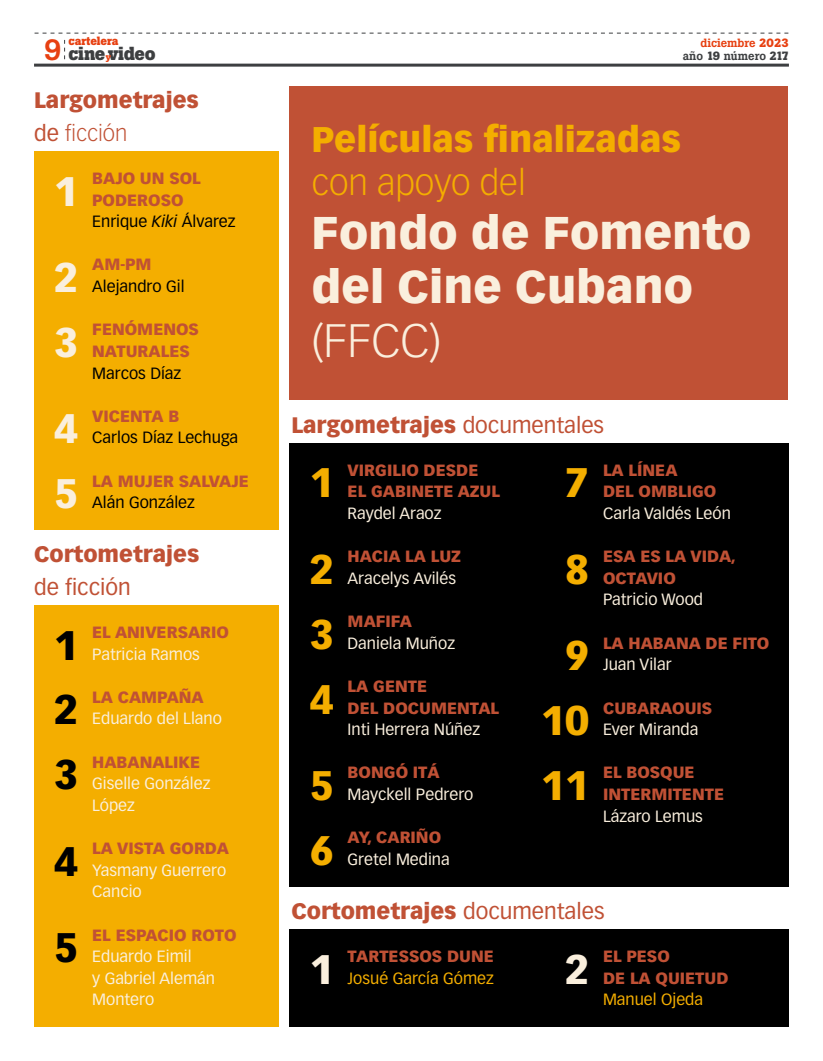
<style>
.page{position:relative;width:823px;height:1061px;background:#fff}
.page>*{position:absolute;margin:0;border:0;box-sizing:border-box;transform-origin:0 0}
.t1{font:300 46px "Vectora LH";color:#faefdd}
.t2{font:900 45px/54px "Vectora LH";color:#faefdd}
.t3{font:900 40.5px/64.8px "Vectora LH";color:#f4ae00;text-align:justify}
.t4{font:900 40.5px/86.4px "Vectora LH";color:#faefdd}
.t5{font:900 40.5px/64.8px "Vectora LH";color:#000;text-align:justify}
.t6{font:900 35px "Vectora LH";color:#f4ae00}
.t7{font:300 35px "Vectora LH";color:#f4ae00}
.t8{font:500 29px "Boton";color:#e74011}
.t9{font:900 22px/32.4px "Vectora LH";color:#c05135}
.t10{font:22px "Vectora LH";color:#c05135}
.t11{font:700 18.7px "Boton";letter-spacing:-.01em;color:#3d3f41}
.t12{font:900 16px/21.6px "Vectora LH";color:#c05135}
.t13{font:16px/21.6px "Vectora LH";color:#faefdd}
.t14{font:16px "Vectora LH";color:#000}
.t15{font:16px "Vectora LH";color:#f4ae00}
.t16{font:500 11.9px "Boton";color:#3d3f41}
.t17{font:500 11.9px "Boton";color:#e74011}
.t18{font:700 11.9px "Boton";letter-spacing:-.005em;color:#e74011}
.s1{font-weight:700}
.s2{font-size:9.2px;color:#e74011}
.s3{font-weight:400}
.s4{font-weight:300}
.s5{font-weight:400;color:#000}
.s6{font-weight:400;font-style:italic;color:#000}
</style>
<div class="page">
<hr style="left:34px;top:64px;width:754px;height:3px;background:#3d3f41">
<svg style="left:35px;top:33px;width:753px;height:1px"></svg>
<svg style="left:64px;top:40px;width:1px;height:19px"></svg>
<div style="left:289px;top:87px;width:499px;height:313px;background:#c05135"></div>
<div style="left:34px;top:151px;width:244px;height:378px;background:#f4ae00"></div>
<div style="left:34px;top:605px;width:244px;height:421px;background:#f4ae00"></div>
<div style="left:289px;top:929px;width:499px;height:97px;background:#000"></div>
<div style="left:289px;top:443px;width:499px;height:443px;background:#000"></div>
<p class="t18" style="left:69px;top:34px;width:51px">cartelera</p>
<p class="t17" style="left:700px;top:36px;width:90px">diciembre <span class="s1">2023</span></p>
<h3 class="t8" style="left:44px;top:32px;width:19px">9</h3>
<p class="t11" style="left:68px;top:42px;width:89px">cine<span class="s2">y</span>video</p>
<p class="t16" style="left:682px;top:48px;width:108px">año <span class="s1">19</span> número <span class="s1">217</span></p>
<h3 class="t9" style="left:34px;top:84px;width:166px">Largometrajes <span class="s3">de</span> <span class="s4">ficción</span></h3>
<h3 class="t4" style="left:54px;top:147px;width:25px">1</h3>
<h3 class="t4" style="left:54px;top:234px;width:25px">2</h3>
<h3 class="t4" style="left:54px;top:299px;width:25px">3<br>4</h3>
<h3 class="t4" style="left:54px;top:450px;width:25px">5</h3>
<p class="t12" style="left:92px;top:167px;width:145px">BAJO UN SOL<br>PODEROSO<br><span class="s5">Enrique</span> <span class="s6">Kiki</span> <span class="s5">Álvarez</span></p>
<p class="t12" style="left:92px;top:254px;width:61px">AM-PM</p>
<p class="t14" style="left:92px;top:277px;width:94px">Alejandro Gil</p>
<p class="t12" style="left:92px;top:318px;width:108px">FENÓMENOS<br>NATURALES</p>
<p class="t14" style="left:92px;top:363px;width:90px">Marcos Díaz</p>
<p class="t12" style="left:92px;top:405px;width:89px">VICENTA B</p>
<p class="t14" style="left:92px;top:428px;width:147px">Carlos Díaz Lechuga</p>
<p class="t12" style="left:92px;top:470px;width:158px">LA MUJER SALVAJE</p>
<p class="t14" style="left:92px;top:493px;width:104px">Alán González</p>
<h3 class="t9" style="left:34px;top:538px;width:167px">Cortometrajes</h3>
<h3 class="t10" style="left:34px;top:573px;width:98px">de ficción</h3>
<h3 class="t5" style="left:54px;top:612px;width:25px">1<br>2<br>3</h3>
<h3 class="t5" style="left:54px;top:817px;width:25px;line-height:86.4px">4<br>5</h3>
<p class="t12" style="left:92px;top:621px;width:138px">EL ANIVERSARIO</p>
<p class="t13" style="left:92px;top:643px;width:109px">Patricia Ramos</p>
<p class="t12" style="left:92px;top:686px;width:113px">LA CAMPAÑA</p>
<p class="t13" style="left:92px;top:707px;width:131px">Eduardo del Llano</p>
<p class="t12" style="left:92px;top:750px;width:109px">HABANALIKE</p>
<p class="t13" style="left:92px;top:772px;width:120px">Giselle González<br>López</p>
<p class="t12" style="left:92px;top:837px;width:138px">LA VISTA GORDA</p>
<p class="t13" style="left:92px;top:859px;width:135px">Yasmany Guerrero<br>Cancio</p>
<p class="t12" style="left:92px;top:923px;width:146px">EL ESPACIO ROTO</p>
<p class="t13" style="left:92px;top:945px;width:124px">Eduardo Eimil<br>y Gabriel Alemán<br>Montero</p>
<h3 class="t6" style="left:311px;top:117px;width:371px">Películas finalizadas</h3>
<h3 class="t7" style="left:311px;top:162px;width:216px">con apoyo del</h3>
<h2 class="t2" style="left:311px;top:205px;width:441px">Fondo de Fomento del Cine Cubano</h2>
<h1 class="t1" style="left:311px;top:314px;width:131px">(FFCC)</h1>
<h3 class="t9" style="left:291px;top:408px;width:314px">Largometrajes <span class="s3">documentales</span></h3>
<h3 class="t3" style="left:309px;top:450px;width:25px">1</h3>
<h3 class="t3" style="left:309px;top:536px;width:25px">2<br>3<br>4</h3>
<h3 class="t3" style="left:309px;top:752px;width:25px">5<br>6</h3>
<p class="t12" style="left:347px;top:459px;width:154px">VIRGILIO DESDE<br>EL GABINETE AZUL</p>
<p class="t13" style="left:347px;top:502px;width:95px">Raydel Araoz</p>
<p class="t12" style="left:347px;top:545px;width:115px">HACIA LA LUZ</p>
<p class="t13" style="left:347px;top:567px;width:110px">Aracelys Avilés</p>
<p class="t12" style="left:347px;top:610px;width:66px">MAFIFA</p>
<p class="t13" style="left:347px;top:632px;width:109px">Daniela Muñoz</p>
<p class="t12" style="left:347px;top:675px;width:153px">LA GENTE<br>DEL DOCUMENTAL</p>
<p class="t13" style="left:347px;top:718px;width:134px">Inti Herrera Núñez</p>
<p class="t12" style="left:347px;top:761px;width:93px">BONGÓ ITÁ</p>
<p class="t13" style="left:347px;top:783px;width:127px">Mayckell Pedrero</p>
<p class="t12" style="left:347px;top:826px;width:95px">AY, CARIÑO</p>
<p class="t13" style="left:347px;top:848px;width:103px">Gretel Medina</p>
<h3 class="t3" style="left:564px;top:450px;width:25px">7</h3>
<h3 class="t3" style="left:564px;top:536px;width:25px">8</h3>
<h3 class="t3" style="left:564px;top:623px;width:25px">9</h3>
<h3 class="t3" style="left:541px;top:687px;width:49px">10</h3>
<h3 class="t3" style="left:541px;top:752px;width:49px">11</h3>
<p class="t12" style="left:602px;top:459px;width:115px">LA LÍNEA<br>DEL OMBLIGO</p>
<p class="t13" style="left:602px;top:502px;width:129px">Carla Valdés León</p>
<p class="t12" style="left:602px;top:545px;width:134px">ESA ES LA VIDA,<br>OCTAVIO</p>
<p class="t13" style="left:602px;top:589px;width:101px">Patricio Wood</p>
<p class="t12" style="left:602px;top:632px;width:168px">LA HABANA DE FITO</p>
<p class="t13" style="left:602px;top:653px;width:70px">Juan Vilar</p>
<p class="t12" style="left:602px;top:696px;width:111px">CUBARAOUIS</p>
<p class="t13" style="left:602px;top:718px;width:97px">Ever Miranda</p>
<p class="t12" style="left:602px;top:761px;width:122px">EL BOSQUE<br>INTERMITENTE</p>
<p class="t13" style="left:602px;top:805px;width:101px">Lázaro Lemus</p>
<h3 class="t9" style="left:291px;top:894px;width:314px">Cortometrajes <span class="s3">documentales</span></h3>
<h3 class="t4" style="left:309px;top:925px;width:25px">1</h3>
<p class="t12" style="left:347px;top:945px;width:148px">TARTESSOS DUNE</p>
<p class="t15" style="left:347px;top:968px;width:148px">Josué García Gómez</p>
<h3 class="t4" style="left:564px;top:925px;width:25px">2</h3>
<p class="t12" style="left:602px;top:945px;width:127px">EL PESO<br>DE LA QUIETUD</p>
<p class="t15" style="left:602px;top:990px;width:101px">Manuel Ojeda</p>
</div>
